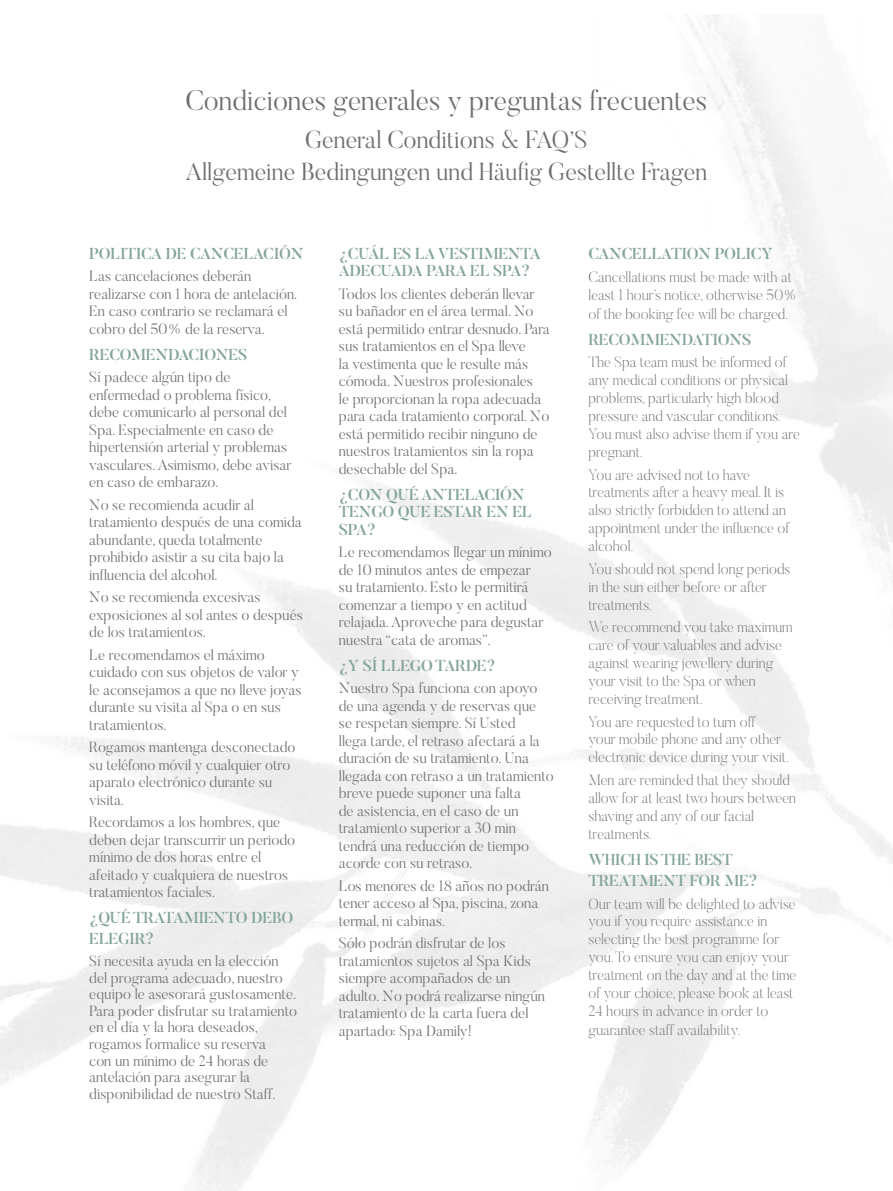
<style>
.page{position:relative;width:893px;height:1191px;background:#fff}
.page>*{position:absolute;margin:0;border:0;box-sizing:border-box;transform-origin:0 0}
.Titulo_ESP{font:300 28px "Butler";color:#6c6d70}
.Titulo_ESP-2{font:300 24.5px "Butler";color:#6c6d70}
.ES{font:500 15.75px/17.5px "Butler";letter-spacing:-.02em;color:#84a49b}
.ES-2{font:300 14.88px/17.5px "Butler";color:#717275}
.ES-3{font:200 14.88px/17.8px "Butler";color:#717275}
</style>
<div class="page">
<p class="Titulo_ESP" style="left:185px;top:83px;width:524px">Condiciones generales y preguntas frecuentes</p>
<p class="Titulo_ESP-2" style="left:305px;top:124px;width:284px">General Conditions &amp; FAQ’S</p>
<p class="Titulo_ESP-2" style="left:186px;top:156px;width:523px">Allgemeine Bedingungen und Häufig Gestellte Fragen</p>
<p class="ES" style="left:89px;top:245px;width:216px">POLITICA DE CANCELACIÓN</p>
<p class="ES-2" style="left:89px;top:267px;width:209px">Las cancelaciones deberán realizarse con 1 hora de antelación.<br>En caso contrario se reclamará el cobro del 50% de la reserva.</p>
<p class="ES" style="left:89px;top:346px;width:160px">RECOMENDACIONES</p>
<p class="ES-2" style="left:89px;top:368px;width:204px">Sí padece algún tipo de enfermedad o problema físico, debe comunicarlo al personal del<br>Spa. Especialmente en caso de hipertensión arterial y problemas vasculares. Asimismo, debe avisar en caso de embarazo.</p>
<p class="ES-2" style="left:89px;top:496px;width:214px">No se recomienda acudir al tratamiento después de una comida abundante, queda totalmente prohibido asistir a su cita bajo la influencia del alcohol.</p>
<p class="ES-2" style="left:89px;top:588px;width:215px">No se recomienda excesivas exposiciones al sol antes o después de los tratamientos.</p>
<p class="ES-2" style="left:89px;top:646px;width:214px">Le recomendamos el máximo cuidado con sus objetos de valor y le aconsejamos a que no lleve joyas durante su visita al Spa o en sus tratamientos.</p>
<p class="ES-2" style="left:89px;top:738px;width:208px">Rogamos mantenga desconectado su teléfono móvil y cualquier otro aparato electrónico durante su visita.</p>
<p class="ES-2" style="left:89px;top:813px;width:207px">Recordamos a los hombres, que deben dejar transcurrir un periodo mínimo de dos horas entre el afeitado y cualquiera de nuestros tratamientos faciales.</p>
<p class="ES" style="left:89px;top:907px;width:205px;line-height:21px">¿QUÉ TRATAMIENTO DEBO<br>ELEGIR?</p>
<p class="ES-2" style="left:89px;top:952px;width:209px;line-height:16.6px">Sí necesita ayuda en la elección del programa adecuado, nuestro equipo le asesorará gustosamente.<br>Para poder disfrutar su tratamiento en el día y la hora deseados, rogamos formalice su reserva<br>con un mínimo de 24 horas de antelación para asegurar la disponibilidad de nuestro Staff.</p>
<p class="ES" style="left:339px;top:245px;width:203px">¿CUÁL ES LA VESTIMENTA<br>ADECUADA PARA EL SPA?</p>
<p class="ES-2" style="left:339px;top:285px;width:213px">Todos los clientes deberán llevar su bañador en el área termal. No está permitido entrar desnudo. Para sus tratamientos en el Spa lleve<br>la vestimenta que le resulte más cómoda. Nuestros profesionales<br>le proporcionan la ropa adecuada para cada tratamiento corporal. No está permitido recibir ninguno de nuestros tratamientos sin la ropa desechable del Spa.</p>
<p class="ES" style="left:339px;top:486px;width:195px">¿CON QUÉ ANTELACIÓN<br>TENGO QUE ESTAR EN EL<br>SPA?</p>
<p class="ES-2" style="left:339px;top:543px;width:214px">Le recomendamos llegar un mínimo de 10 minutos antes de empezar<br>su tratamiento. Esto le permitirá comenzar a tiempo y en actitud relajada. Aproveche para degustar nuestra “cata de aromas”.</p>
<p class="ES" style="left:339px;top:656px;width:158px">¿Y SÍ LLEGO TARDE?</p>
<p class="ES-2" style="left:339px;top:679px;width:216px">Nuestro Spa funciona con apoyo de una agenda y de reservas que<br>se respetan siempre. Sí Usted<br>llega tarde, el retraso afectará a la duración de su tratamiento. Una llegada con retraso a un tratamiento breve puede suponer una falta<br>de asistencia, en el caso de un tratamiento superior a 30 min tendrá una reducción de tiempo acorde con su retraso.</p>
<p class="ES-2" style="left:339px;top:877px;width:211px">Los menores de 18 años no podrán tener acceso al Spa, piscina, zona termal, ni cabinas.</p>
<p class="ES-2" style="left:339px;top:934px;width:208px">Sólo podrán disfrutar de los tratamientos sujetos al Spa Kids siempre acompañados de un adulto. No podrá realizarse ningún tratamiento de la carta fuera del apartado: Spa Damily!</p>
<p class="ES" style="left:588px;top:245px;width:186px">CANCELLATION POLICY</p>
<p class="ES-3" style="left:588px;top:267px;width:210px;line-height:18.4px">Cancellations must be made with at least 1 hour’s notice, otherwise 50% of the booking fee will be charged.</p>
<p class="ES" style="left:588px;top:330px;width:164px">RECOMMENDATIONS</p>
<p class="ES-3" style="left:588px;top:353px;width:213px">The Spa team must be informed of any medical conditions or physical problems, particularly high blood pressure and vascular conditions.<br>You must also advise them if you are pregnant.</p>
<p class="ES-3" style="left:588px;top:465px;width:202px">You are advised not to have treatments after a heavy meal. It is also strictly forbidden to attend an appointment under the influence of alcohol.</p>
<p class="ES-3" style="left:588px;top:559px;width:203px">You should not spend long periods in the sun either before or after treatments.</p>
<p class="ES-3" style="left:588px;top:618px;width:206px">We recommend you take maximum care of your valuables and advise against wearing jewellery during your visit to the Spa or when receiving treatment.</p>
<p class="ES-3" style="left:588px;top:712px;width:202px">You are requested to turn off<br>your mobile phone and any other electronic device during your visit.</p>
<p class="ES-3" style="left:588px;top:771px;width:209px">Men are reminded that they should allow for at least two hours between shaving and any of our facial treatments.</p>
<p class="ES" style="left:588px;top:848px;width:171px;line-height:21px">WHICH IS THE BEST<br>TREATMENT FOR ME?</p>
<p class="ES-3" style="left:588px;top:894px;width:209px">Our team will be delighted to advise you if you require assistance in selecting the best programme for you. To ensure you can enjoy your treatment on the day and at the time of your choice, please book at least<br>24 hours in advance in order to guarantee staff availability.</p>
</div>
